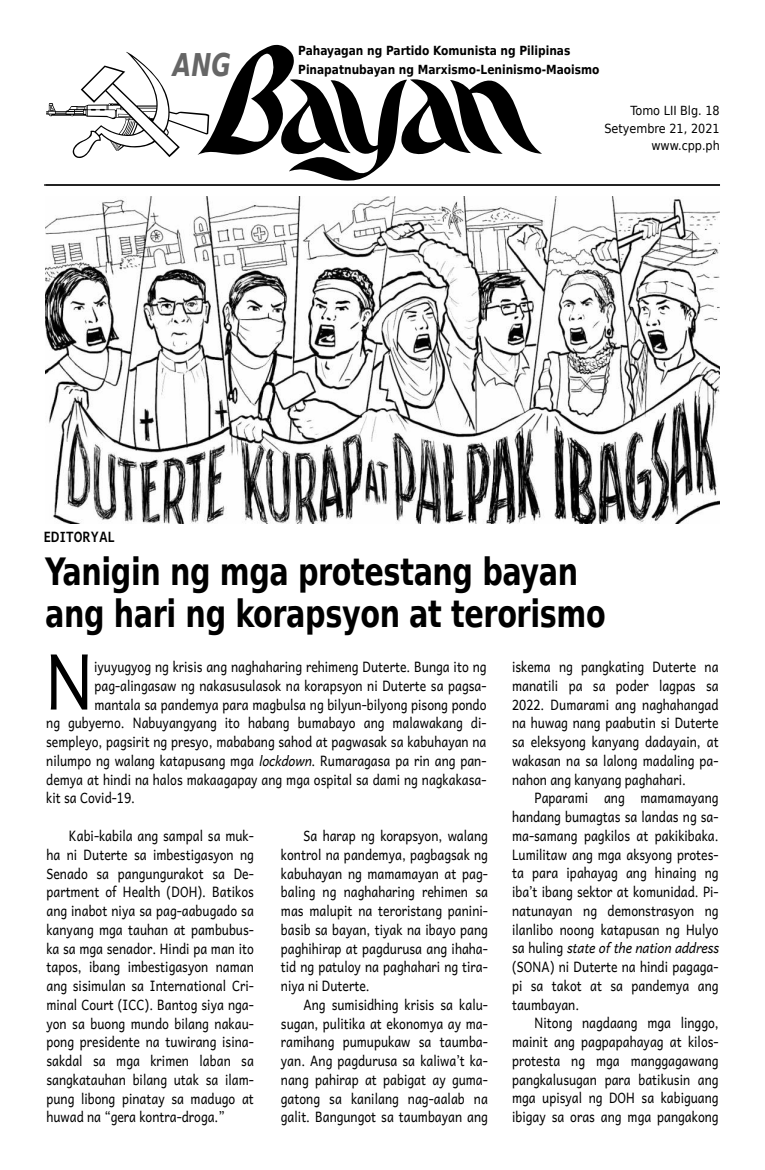
<style>
.page{position:relative;width:765px;height:1170px;background:#fff}
.page>*{position:absolute;margin:0;border:0;box-sizing:border-box;transform-origin:0 0}
.t1{font:77.25px "Andika New Basic";color:#000;scale:.85 1}
.t2{font:700 37.5px/42.5px "DejaVu Sans Condensed";letter-spacing:-.01em;color:#000;scale:.85 1}
.t3{font:italic 700 31.25px "DejaVu Sans Condensed";color:#666;scale:.85 1}
.t4{font:14.38px/18.8px "Andika New Basic";color:#000;text-align:justify;scale:.85 1}
.t5{font:700 14.38px "Andika New Basic";color:#000;scale:.85 1}
.t6{font:700 12.5px/18.8px "DejaVu Sans";color:#000;scale:.85 1}
.t7{font:12.5px/17.5px "DejaVu Sans";color:#000;text-align:right;scale:.9 1}
.s1{font-style:italic}
</style>
<div class="page">
<svg style="left:46px;top:52px;width:151px;height:106px"></svg>
<hr style="left:44px;top:184px;width:676px;height:2px;background:#000">
<svg style="left:197px;top:45px;width:345px;height:136px"></svg>
<img style="left:45px;top:197px;width:674px;height:326px">
<h3 class="t3" style="left:173px;top:41px;width:70px">ANG</h3>
<p class="t6" style="left:298px;top:41px;width:356px">Pahayagan ng Partido Komunista ng Pilipinas<br>Pinapatnubayan ng Marxismo-Leninismo-Maoismo</p>
<p class="t5" style="left:44px;top:529px;width:85px">EDITORYAL</p>
<p class="t7" style="left:604px;top:102px;width:130px">Tomo LII Blg. 18<br>Setyembre 21, 2021 www.cpp.ph</p>
<h2 class="t2" style="left:45px;top:549px;width:661px">Ya ni gin ng mga pro tes tang ba yan ang ha ri ng ko rap syon at te ro ris mo</h2>
<h1 class="t1" style="left:46px;top:642px;width:58px">N</h1>
<p class="t4" style="left:94px;top:658px;width:463px">i yu yug yog ng kri sis ang nag ha ha ring re hi meng Du ter te. Bu nga ito ng</p>
<p class="t4" style="left:512px;top:658px;width:245px">is ke ma ng pang ka ting Du ter te na ma na ti li pa sa po der lag pas sa 2022. Du ma ra mi ang nag ha ha ngad na hu wag nang paa bu tin si Du ter te sa elek syong kan yang da da ya in, at wa ka san na sa la long ma da ling pa ‐ na hon ang kan yang pag ha ha ri.</p>
<p class="t4" style="left:512px;top:789px;width:245px;text-indent:23px">Pa pa ra mi ang ma ma ma yang han dang bu mag tas sa lan das ng sa ‐ ma-sa mang pag ki los at pa ki ki ba ka.<br>Lu mi li taw ang mga ak syong pro tes ‐ ta pa ra ipa ha yag ang hi na ing ng iba’t ibang sek tor at ko mu ni dad. Pi ‐ na tu na yan ng de monstra syon ng ilan li bo noong ka ta pu san ng Hul yo sa hu ling <span class="s1">sta te of the na ti on address </span>(SONA) ni Du ter te na hin di pa ga ga ‐ pi sa ta kot at sa pan dem ya ang taum ba yan.</p>
<p class="t4" style="left:512px;top:1014px;width:245px;text-indent:23px">Ni tong nag da ang mga ling go, mai nit ang pag pa pa ha yag at ki los&shy;pro tes ta ng mga mang ga ga wang pang ka lu su gan pa ra ba ti ku sin ang mga upi syal ng DOH sa ka bi gu ang ibi gay sa oras ang mga pa nga kong</p>
<p class="t4" style="left:95px;top:677px;width:463px">pag-a li nga saw ng na ka su su la sok na ko rap syon ni Du ter te sa pag sa ‐</p>
<p class="t4" style="left:95px;top:696px;width:463px">man ta la sa pan dem ya pa ra mag bul sa ng bil yun-bil yong pi song pon do</p>
<p class="t4" style="left:46px;top:714px;width:520px">ng gub yer no. Na bu yang yang ito ha bang bu ma ba yo ang ma la wa kang di ‐</p>
<p class="t4" style="left:46px;top:733px;width:519px">semple yo, pag si rit ng pre syo, ma ba bang sa hod at pag wa sak sa ka bu ha yan na</p>
<p class="t4" style="left:46px;top:752px;width:520px">ni lum po ng wa lang ka ta pu sang mga <span class="s1">lockdown</span>. Ru ma ra ga sa pa rin ang pan ‐</p>
<p class="t4" style="left:46px;top:771px;width:520px">dem ya at hin di na ha los ma kaa ga pay ang mga os pi tal sa da mi ng nag ka ka sa ‐</p>
<p class="t4" style="left:46px;top:789px;width:106px">kit sa Covid-19.</p>
<p class="t4" style="left:46px;top:827px;width:246px;text-indent:23px">Ka bi-ka bi la ang sam pal sa muk ‐ ha ni Du ter te sa im bes ti ga syon ng Se na do sa pa ngu ngu ra kot sa De ‐ partment of Health (DOH). Ba ti kos ang ina bot ni ya sa pag-aa bu ga do sa kan yang mga tau han at pam bu bus ‐ ka sa mga se na dor. Hin di pa man ito ta pos, ibang im bes ti ga syon na man ang si si mu lan sa Inter na tio nal Cri ‐ mi nal Court (ICC). Ban tog si ya nga ‐ yon sa buong mun do bi lang na kau ‐ pong pre si dente na tu wi rang isi na ‐ sak dal sa mga kri men laban sa sang ka tau han bi lang utak sa ilam ‐ pung li bong pi na tay sa ma du go at hu wad na “ge ra kontra-dro ga.”</p>
<p class="t4" style="left:281px;top:827px;width:245px;text-indent:23px">Sa ha rap ng ko rap syo n, wa lang kontrol na pan dem ya, pag bag sak ng ka bu ha yan ng ma ma ma yan at pag ‐ ba ling ng nag ha ha ring re hi men sa mas ma lu pit na te ro ris tang pa ni ni ‐ ba sib sa ba yan, ti yak na iba yo pang pag hi hi rap at pag du ru sa ang iha ha ‐ tid ng pa tu loy na pag ha ha ri ng ti ra ‐ ni ya ni Du ter te.</p>
<p class="t4" style="left:281px;top:996px;width:245px;text-indent:23px">Ang su mi sid hing kri sis sa ka lu ‐ su gan, pu li ti ka at eko nom ya ay ma ‐ ra mi hang pu mu pu kaw sa taum ba ‐ yan. Ang pag du ru sa sa ka li wa’t ka ‐ nang pa hi rap at pa bi gat ay gu ma ‐ ga tong sa ka ni lang nag-aa lab na ga lit. Ba ngu ngot sa taum ba yan ang</p>
</div>
